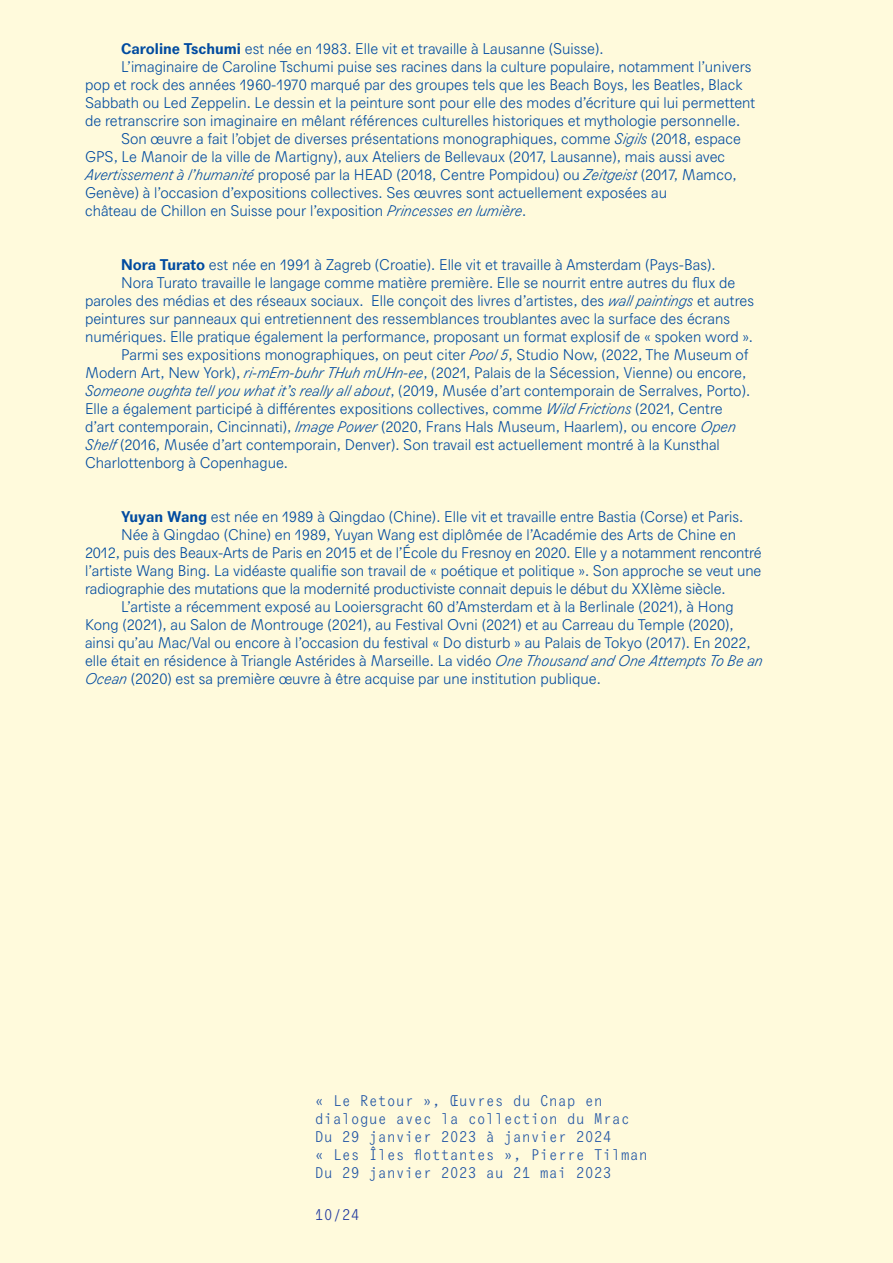
<style>
.page{position:relative;width:893px;height:1263px;background:#fffadc}
.page>*{position:absolute;margin:0;border:0;box-sizing:border-box;transform-origin:0 0}
._08_Biographie{font:300 15px/18px "Agipo";color:#004ba0}
.t1{font:15px/18px "Agipo Mono";color:#2155a5}
.t2{font:15px "Agipo Mono";color:#213aa0}
.s1{font-weight:700}
.s2{font-style:italic}
</style>
<div class="page">
<p class="_08_Biographie" style="left:121px;top:38px;width:484px"><span class="s1">Caroline Tschumi</span> est née en 1983. Elle vit et travaille à Lausanne (Suisse).</p>
<p class="_08_Biographie" style="left:85px;top:56px;width:672px;text-indent:36px">L’imaginaire de Caroline Tschumi puise ses racines dans la culture populaire, notamment l’univers pop et rock des années 1960-1970 marqué par des groupes tels que les Beach Boys, les Beatles, Black Sabbath ou Led Zeppelin. Le dessin et la peinture sont pour elle des modes d’écriture qui lui permettent de retranscrire son imaginaire en mêlant références culturelles historiques et mythologie personnelle.</p>
<p class="_08_Biographie" style="left:85px;top:128px;width:657px;text-indent:36px">Son œuvre a fait l’objet de diverses présentations monographiques, comme <span class="s2">Sigils</span> (2018, espace GPS, Le Manoir de la ville de Martigny), aux Ateliers de Bellevaux (2017, Lausanne), mais aussi avec <span class="s2">Avertissement à l’humanité</span> proposé par la HEAD (2018, Centre Pompidou) ou <span class="s2">Zeitgeist</span> (2017, Mamco, Genève) à l’occasion d’expositions collectives. Ses œuvres sont actuellement exposées au<br>château de Chillon en Suisse pour l’exposition <span class="s2">Princesses en lumière</span>.</p>
<p class="_08_Biographie" style="left:121px;top:254px;width:596px"><span class="s1">Nora Turato</span> est née en 1991 à Zagreb (Croatie). Elle vit et travaille à Amsterdam (Pays-Bas).</p>
<p class="_08_Biographie" style="left:85px;top:272px;width:671px;text-indent:36px">Nora Turato travaille le langage comme matière première. Elle se nourrit entre autres du flux de paroles des médias et des réseaux sociaux. Elle conçoit des livres d’artistes, des <span class="s2">wall paintings</span> et autres peintures sur panneaux qui entretiennent des ressemblances troublantes avec la surface des écrans numériques. Elle pratique également la performance, proposant un format explosif de « spoken word ».</p>
<p class="_08_Biographie" style="left:85px;top:344px;width:667px;text-indent:36px">Parmi ses expositions monographiques, on peut citer <span class="s2">Pool 5</span>, Studio Now, (2022, The Museum of Modern Art, New York), <span class="s2">ri-mEm-buhr THuh mUHn-ee</span>, (2021, Palais de la Sécession, Vienne) ou encore, <span class="s2">Someone oughta tell you what it’s really all about</span>, (2019, Musée d’art contemporain de Serralves, Porto).<br>Elle a également participé à différentes expositions collectives, comme <span class="s2">Wild Frictions</span> (2021, Centre d’art contemporain, Cincinnati), <span class="s2">Image Power</span> (2020, Frans Hals Museum, Haarlem), ou encore <span class="s2">Open Shelf</span> (2016, Musée d’art contemporain, Denver). Son travail est actuellement montré à la Kunsthal Charlottenborg à Copenhague.</p>
<p class="_08_Biographie" style="left:121px;top:506px;width:624px"><span class="s1">Yuyan Wang</span> est née en 1989 à Qingdao (Chine). Elle vit et travaille entre Bastia (Corse) et Paris.</p>
<p class="_08_Biographie" style="left:85px;top:524px;width:678px;text-indent:36px">Née à Qingdao (Chine) en 1989, Yuyan Wang est diplômée de l’Académie des Arts de Chine en 2012, puis des Beaux-Arts de Paris en 2015 et de l’École du Fresnoy en 2020. Elle y a notamment rencontré l’artiste Wang Bing. La vidéaste qualifie son travail de « poétique et politique ». Son approche se veut une radiographie des mutations que la modernité productiviste connait depuis le début du XXIème siècle.</p>
<p class="_08_Biographie" style="left:85px;top:596px;width:679px;text-indent:36px">L’artiste a récemment exposé au Looiersgracht 60 d’Amsterdam et à la Berlinale (2021), à Hong Kong (2021), au Salon de Montrouge (2021), au Festival Ovni (2021) et au Carreau du Temple (2020), ainsi qu’au Mac/Val ou encore à l’occasion du festival « Do disturb » au Palais de Tokyo (2017). En 2022, elle était en résidence à Triangle Astérides à Marseille. La vidéo <span class="s2">One Thousand and One Attempts To Be an Ocean</span> (2020) est sa première œuvre à être acquise par une institution publique.</p>
<p class="t1" style="left:315px;top:1090px;width:335px">« Le Retour », Œuvres du Cnap en dialogue avec la collection du Mrac Du 29 janvier 2023 à janvier 2024<br>« Les Îles flottantes », Pierre Tilman Du 29 janvier 2023 au 21 mai 2023</p>
<p class="t2" style="left:315px;top:1204px;width:46px">10/24</p>
</div>
